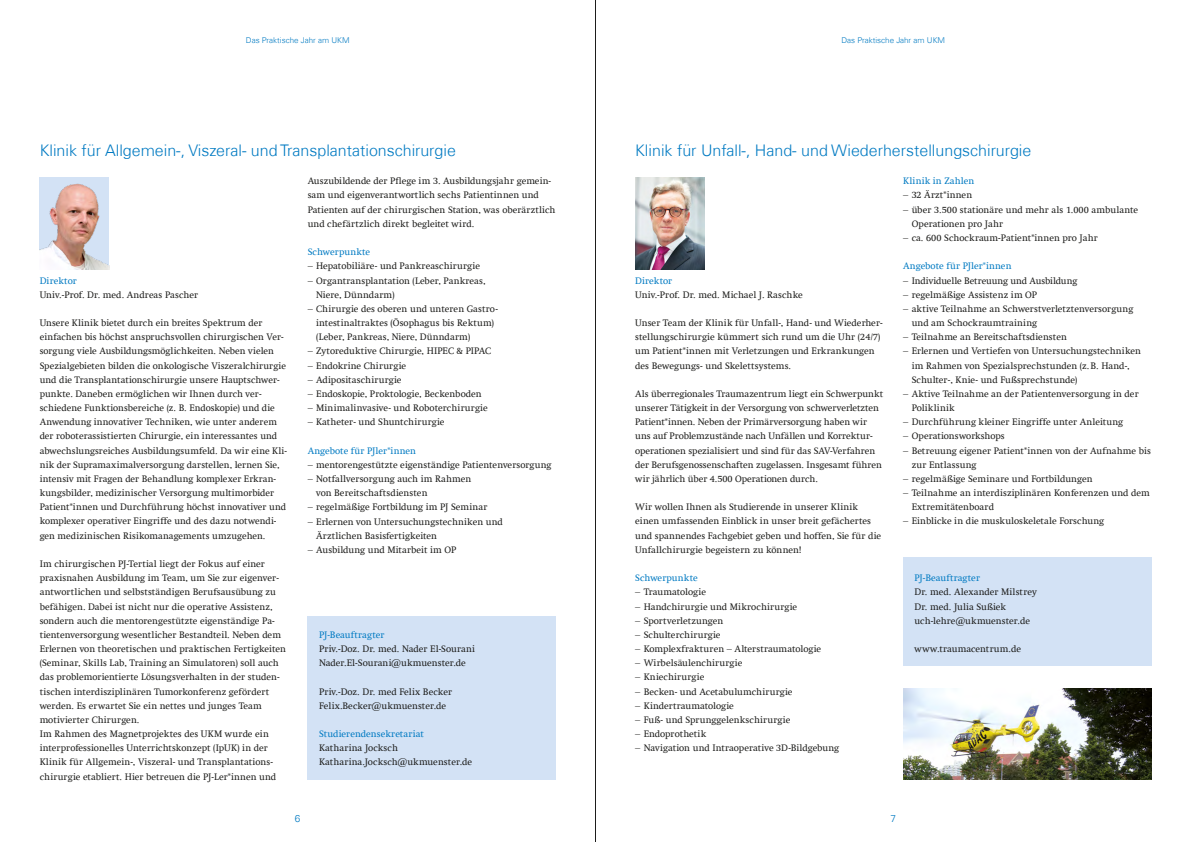
<style>
.page{position:relative;width:1191px;height:842px;background:#fff}
.page>*{position:absolute;margin:0;border:0;box-sizing:border-box;transform-origin:0 0}
.t1{font:300 16px "Univers Com 45";color:#007ac2}
.t2{font:300 10px "Univers Com 45";color:#007ac2}
.t3{font:9.5px/14.2px "Swift Com";letter-spacing:.005em;color:#1d1d1b}
.t4{font:9.5px "Swift Com";letter-spacing:.01em;color:#007ac2}
.t5{font:9.5px "Swift Com";letter-spacing:-.015em;color:#1d1d1b}
.t6{font:300 8px "Univers Com 45";color:#007ac2}
</style>
<div class="page">
<img style="left:635px;top:177px;width:69px;height:92px">
<img style="left:903px;top:688px;width:248px;height:92px">
<div style="left:903px;top:557px;width:248px;height:109px;background:#d3e2f5"></div>
<img style="left:40px;top:177px;width:69px;height:92px">
<div style="left:308px;top:617px;width:248px;height:163px;background:#d3e2f5"></div>
<hr style="left:595px;top:0;width:1px;height:842px;background:#1d1d1b">
<p class="t6" style="left:246px;top:35px;width:105px">Das Praktische Jahr am UKM</p>
<p class="t6" style="left:841px;top:35px;width:105px">Das Praktische Jahr am UKM</p>
<h1 class="t1" style="left:40px;top:141px;width:418px">Klinik für Allgemein-, Viszeral- und Transplantationschirurgie</h1>
<p class="t4" style="left:40px;top:275px;width:39px">Direktor</p>
<p class="t3" style="left:40px;top:287px;width:160px">Univ.-Prof. Dr. med. Andreas Pascher</p>
<p class="t3" style="left:40px;top:316px;width:249px">Unsere Klinik bietet durch ein breites Spektrum der einfachen bis höchst anspruchsvollen chirurgischen Ver&shy;sorgung viele Ausbildungsmöglichkeiten. Neben vielen Spezialgebieten bilden die onkologische Viszeralchirurgie und die Transplantationschirurgie unsere Hauptschwer&shy;punkte. Daneben ermöglichen wir Ihnen durch ver&shy;schiedene Funktionsbereiche (z. B. Endoskopie) und die Anwendung innovativer Techniken, wie unter anderem der roboterassistierten Chirurgie, ein interessantes und abwechslungsreiches Ausbildungsumfeld. Da wir eine Kli&shy;nik der Supramaximalversorgung darstellen, lernen Sie, intensiv mit Fragen der Behandlung komplexer Erkran&shy;kungsbilder, medizinischer Versorgung multimorbider Patient*innen und Durchführung höchst innovativer und komplexer operativer Eingriffe und des dazu notwendi&shy;gen medizinischen Risikomanagements umzugehen.</p>
<p class="t3" style="left:40px;top:557px;width:248px">Im chirurgischen PJ-Tertial liegt der Fokus auf einer praxisnahen Ausbildung im Team, um Sie zur eigenver&shy;antwortlichen und selbstständigen Berufsausübung zu befähigen. Dabei ist nicht nur die operative Assistenz, sondern auch die mentorengestützte eigenständige Pa&shy;tientenversorgung wesentlicher Bestandteil. Neben dem Erlernen von theoretischen und praktischen Fertigkeiten (Seminar, Skills Lab, Training an Simulatoren) soll auch das problemorientierte Lösungsverhalten in der studen&shy;tischen interdisziplinären Tumorkonferenz gefördert werden. Es erwartet Sie ein nettes und junges Team motivierter Chirurgen.<br>Im Rahmen des Magnetprojektes des UKM wurde ein interprofessionelles Unterrichtskonzept (IpUK) in der Klinik für Allgemein-, Viszeral- und Transplantations&shy;chirurgie etabliert. Hier betreuen die PJ-Ler*innen und</p>
<p class="t3" style="left:308px;top:174px;width:249px">Auszubildende der Pflege im 3. Ausbildungsjahr gemein&shy;sam und eigenverantwortlich sechs Patientinnen und Patienten auf der chirurgischen Station, was oberärztlich und chefärtzlich direkt begleitet wird.</p>
<p class="t4" style="left:308px;top:246px;width:64px">Schwerpunkte</p>
<p class="t3" style="left:308px;top:259px;width:174px">– Hepatobiliäre- und Pankreaschirurgie</p>
<p class="t3" style="left:316px;top:273px;width:171px;text-indent:-9px">– Organtransplantation (Leber, Pankreas,<br>Niere, Dünndarm)</p>
<p class="t3" style="left:316px;top:302px;width:183px;text-indent:-9px">– Chirurgie des oberen und unteren Gastro&shy;intestinaltraktes (Ösophagus bis Rektum) (Leber, Pankreas, Niere, Dünndarm)</p>
<p class="t3" style="left:308px;top:344px;width:185px">– Zytoreduktive Chirurgie, HIPEC &amp; PIPAC</p>
<p class="t3" style="left:308px;top:358px;width:100px">– Endokrine Chirurgie</p>
<p class="t3" style="left:308px;top:372px;width:95px">– Adipositaschirurgie</p>
<p class="t3" style="left:308px;top:387px;width:176px">– Endoskopie, Proktologie, Beckenboden</p>
<p class="t3" style="left:308px;top:401px;width:182px">– Minimalinvasive- und Roboterchirurgie</p>
<p class="t3" style="left:308px;top:415px;width:138px">– Katheter- und Shuntchirurgie</p>
<p class="t4" style="left:308px;top:445px;width:110px">Angebote für PJler*innen</p>
<p class="t3" style="left:308px;top:457px;width:245px">– mentorengestützte eigenständige Patientenversorgung</p>
<p class="t3" style="left:316px;top:472px;width:157px;text-indent:-9px">– Notfallversorgung auch im Rahmen von Bereitschaftsdiensten</p>
<p class="t3" style="left:308px;top:500px;width:181px">– regelmäßige Fortbildung im PJ Seminar</p>
<p class="t3" style="left:316px;top:514px;width:188px;text-indent:-9px">– Erlernen von Untersuchungstechniken und<br>Ärztlichen Basisfertigkeiten</p>
<p class="t3" style="left:308px;top:542px;width:150px">– Ausbildung und Mitarbeit im OP</p>
<p class="t4" style="left:319px;top:629px;width:67px">PJ-Beauftragter</p>
<p class="t3" style="left:319px;top:642px;width:157px">Priv.-Doz. Dr. med. Nader El-Sourani<br>Nader.El-Sourani@ukmuenster.de</p>
<p class="t3" style="left:319px;top:684px;width:135px">Priv.-Doz. Dr. med Felix Becker<br>Felix.Becker@ukmuenster.de</p>
<p class="t4" style="left:319px;top:728px;width:106px">Studierendensekretariat</p>
<p class="t3" style="left:319px;top:741px;width:155px">Katharina Jocksch<br>Katharina.Jocksch@ukmuenster.de</p>
<h1 class="t1" style="left:635px;top:141px;width:398px">Klinik für Unfall-, Hand- und Wiederherstellungschirurgie</h1>
<p class="t4" style="left:635px;top:275px;width:39px">Direktor</p>
<p class="t3" style="left:635px;top:287px;width:169px">Univ.-Prof. Dr. med. Michael J. Raschke</p>
<p class="t3" style="left:635px;top:316px;width:249px">Unser Team der Klinik für Unfall-, Hand- und Wiederher&shy;stellungschirurgie kümmert sich rund um die Uhr (24/7) um Patient*innen mit Verletzungen und Erkrankungen des Bewegungs- und Skelettsystems.</p>
<p class="t3" style="left:635px;top:387px;width:250px">Als überregionales Traumazentrum liegt ein Schwerpunkt unserer Tätigkeit in der Versorgung von schwerverletzten Patient*innen. Neben der Primärversorgung haben wir uns auf Problemzustände nach Unfällen und Korrektur&shy;operationen spezialisiert und sind für das SAV-Verfahren der Berufsgenossenschaften zugelassen. Insgesamt führen wir jährlich über 4.500 Operationen durch.</p>
<p class="t3" style="left:635px;top:500px;width:247px">Wir wollen Ihnen als Studierende in unserer Klinik einen umfassenden Einblick in unser breit gefächertes und spannendes Fachgebiet geben und hoffen, Sie für die Unfallchirurgie begeistern zu können!</p>
<p class="t4" style="left:635px;top:572px;width:64px">Schwerpunkte</p>
<p class="t3" style="left:635px;top:585px;width:72px">– Traumatologie</p>
<p class="t3" style="left:635px;top:599px;width:164px">– Handchirurgie und Mikrochirurgie</p>
<p class="t3" style="left:635px;top:613px;width:90px">– Sportverletzungen</p>
<p class="t3" style="left:635px;top:627px;width:87px">– Schulterchirurgie</p>
<p class="t3" style="left:635px;top:642px;width:187px">– Komplexfrakturen – Alterstraumatologie</p>
<p class="t3" style="left:635px;top:656px;width:109px">– Wirbelsäulenchirurgie</p>
<p class="t3" style="left:635px;top:670px;width:71px">– Kniechirurgie</p>
<p class="t3" style="left:635px;top:684px;width:159px">– Becken- und Acetabulumchirurgie</p>
<p class="t3" style="left:635px;top:698px;width:100px">– Kindertraumatologie</p>
<p class="t3" style="left:635px;top:713px;width:157px">– Fuß- und Sprunggelenkschirurgie</p>
<p class="t3" style="left:635px;top:727px;width:73px">– Endoprothetik</p>
<p class="t3" style="left:635px;top:741px;width:206px">– Navigation und Intraoperative 3D-Bildgebung</p>
<p class="t4" style="left:903px;top:175px;width:73px">Klinik in Zahlen</p>
<p class="t3" style="left:903px;top:188px;width:70px">– 32 Ärzt*innen</p>
<p class="t3" style="left:911px;top:202px;width:228px;text-indent:-9px">– über 3.500 stationäre und mehr als 1.000 ambulante<br>Operationen pro Jahr</p>
<p class="t3" style="left:903px;top:231px;width:196px">– ca. 600 Schockraum-Patient*innen pro Jahr</p>
<p class="t4" style="left:903px;top:261px;width:110px">Angebote für PJler*innen</p>
<p class="t5" style="left:903px;top:275px;width:176px">– Individuelle Betreuung und Ausbildung</p>
<p class="t3" style="left:903px;top:287px;width:135px">– regelmäßige Assistenz im OP</p>
<p class="t3" style="left:911px;top:301px;width:223px;text-indent:-9px">– aktive Teilnahme an Schwerstverletztenversorgung und am Schockraumtraining</p>
<p class="t3" style="left:903px;top:330px;width:165px">– Teilnahme an Bereitschaftsdiensten</p>
<p class="t3" style="left:911px;top:344px;width:231px;text-indent:-9px">– Erlernen und Vertiefen von Untersuchungstechniken im Rahmen von Spezialsprechstunden (z.B. Hand-,<br>Schulter-, Knie- und Fußsprechstunde)</p>
<p class="t3" style="left:911px;top:387px;width:228px;text-indent:-9px">– Aktive Teilnahme an der Patientenversorgung in der<br>Poliklinik</p>
<p class="t3" style="left:903px;top:415px;width:222px">– Durchführung kleiner Eingriffe unter Anleitung</p>
<p class="t3" style="left:903px;top:429px;width:103px">– Operationsworkshops</p>
<p class="t3" style="left:911px;top:443px;width:241px;text-indent:-9px">– Betreuung eigener Patient*innen von der Aufnahme bis zur Entlassung</p>
<p class="t3" style="left:903px;top:472px;width:191px">– regelmäßige Seminare und Fortbildungen</p>
<p class="t3" style="left:911px;top:486px;width:240px;text-indent:-9px">– Teilnahme an interdisziplinären Konferenzen und dem<br>Extremitätenboard</p>
<p class="t3" style="left:903px;top:514px;width:202px">– Einblicke in die muskuloskeletale Forschung</p>
<p class="t4" style="left:914px;top:572px;width:67px">PJ-Beauftragter</p>
<p class="t3" style="left:914px;top:585px;width:124px">Dr. med. Alexander Milstrey<br>Dr. med. Julia Sußiek uch-lehre@ukmuenster.de</p>
<p class="t3" style="left:914px;top:642px;width:108px">www.traumacentrum.de</p>
<p class="t2" style="left:295px;top:812px;width:7px">6</p>
<p class="t2" style="left:890px;top:812px;width:7px">7</p>
</div>
